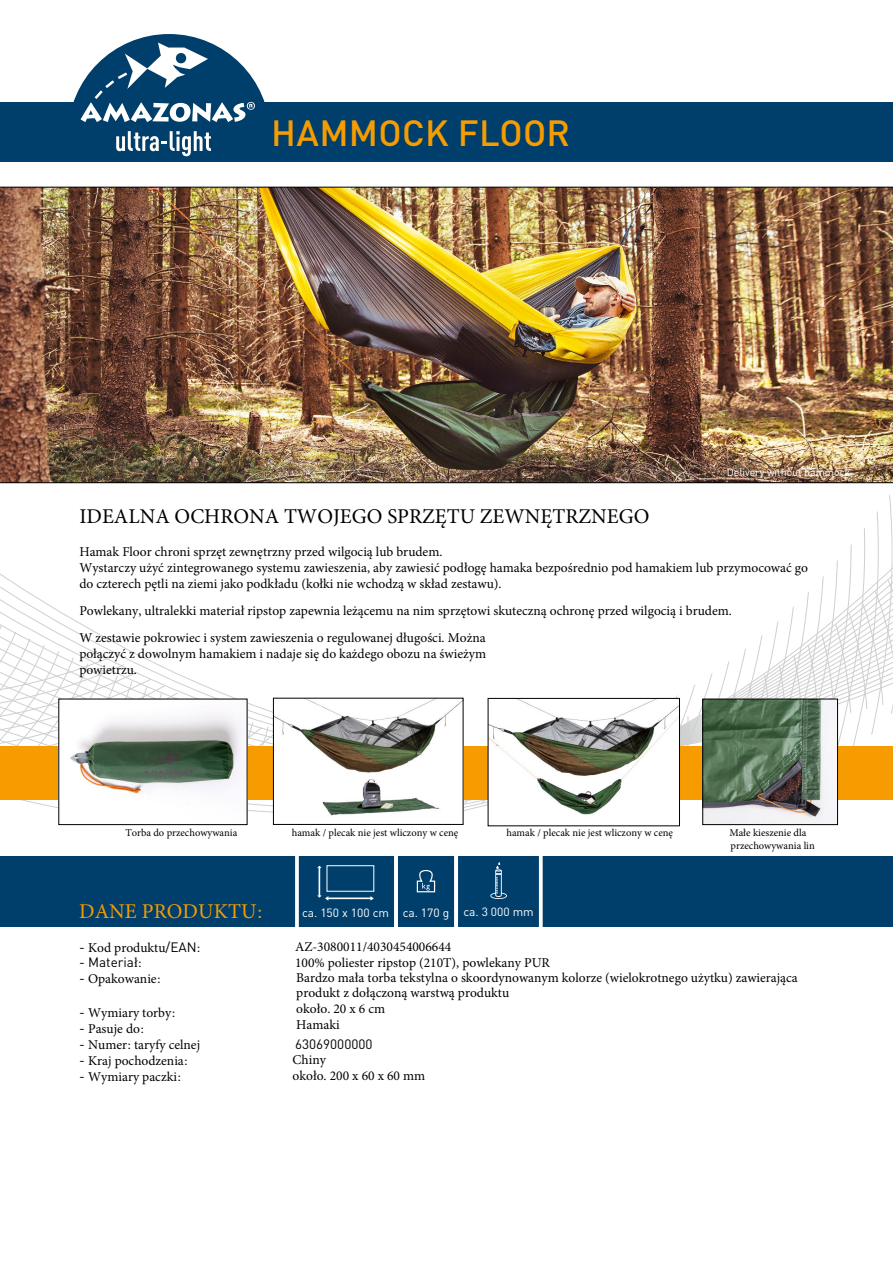
<style>
.page{position:relative;width:893px;height:1263px;background:#fff}
.page>*{position:absolute;margin:0;border:0;box-sizing:border-box;transform-origin:0 0}
.t1{font:500 36px "DIN Pro";letter-spacing:.01em;color:#f69c00}
.t2{font:21px "Minion Pro";color:#000}
.t3{font:21px "Minion Pro";letter-spacing:.005em;color:#f69c00}
.t4{font:13.5px/16.2px "Minion Pro";color:#000}
.t5{font:13.5px "DIN Pro";color:#000}
.t6{font:11.85px "DIN Pro";color:#fff}
.t7{font:10.5px/12.6px "Minion Pro";color:#000}
.t8{font:10.5px "DIN Pro";color:#fff}
.s1{font-family:"DIN Pro"}
.s2{font-family:"Minion Pro"}
</style>
<div class="page">
<svg style="left:0;top:495px;width:893px;height:362px"></svg>
<div style="left:0;top:102px;width:893px;height:60px;background:#003f6b"></div>
<div style="left:1px;top:746px;width:892px;height:54px;background:#f69c00"></div>
<div style="left:0;top:857px;width:893px;height:70px;background:#003f6b"></div>
<svg style="left:295px;top:857px;width:248px;height:70px"></svg>
<div style="left:327px;top:865px;width:47px;height:27px;border:1px solid #fff"></div>
<img style="left:0;top:187px;width:893px;height:296px">
<svg style="left:68px;top:34px;width:202px;height:157px"></svg>
<img style="left:60px;top:701px;width:185px;height:122px">
<div style="left:58px;top:699px;width:189px;height:126px;border:1px solid #000"></div>
<img style="left:490px;top:700px;width:188px;height:124px">
<div style="left:488px;top:698px;width:192px;height:128px;border:1px solid #000"></div>
<img style="left:275px;top:700px;width:186px;height:123px">
<div style="left:273px;top:698px;width:190px;height:127px;border:1px solid #000"></div>
<img style="left:704px;top:701px;width:132px;height:122px">
<div style="left:702px;top:699px;width:136px;height:126px;border:1px solid #000"></div>
<h1 class="t1" style="left:271px;top:108px;width:300px">Hammock Floor</h1>
<p class="t8" style="left:727px;top:465px;width:125px">delivery without hammock</p>
<h2 class="t2" style="left:79px;top:502px;width:571px">IDEALNA OCHRONA TWOJEGO SPRZĘTU ZEWNĘTRZNEGO</h2>
<p class="t4" style="left:79px;top:543px;width:730px">Hamak Floor chroni sprzęt zewnętrzny przed wilgocią lub brudem.<br>Wystarczy użyć zintegrowanego systemu zawieszenia, aby zawiesić podłogę hamaka bezpośrednio pod hamakiem lub przymocować go do czterech pętli na ziemi jako podkładu (kołki nie wchodzą w skład zestawu).</p>
<p class="t4" style="left:79px;top:597px;width:654px;line-height:27px">Powlekany, ultralekki materiał ripstop zapewnia leżącemu na nim sprzętowi skuteczną ochronę przed wilgocią i brudem.<br>W zestawie pokrowiec i system zawieszenia o regulowanej długości. Można</p>
<p class="t4" style="left:79px;top:646px;width:408px">połączyć z dowolnym hamakiem i nadaje się do każdego obozu na świeżym powietrzu.</p>
<p class="t7" style="left:125px;top:826px;width:113px">Torba do przechowywania</p>
<h2 class="t3" style="left:79px;top:897px;width:185px">DANE PRODUKTU<span class="s1">:</span></h2>
<p class="t7" style="left:292px;top:826px;width:168px">hamak / plecak nie jest wliczony w cenę</p>
<p class="t7" style="left:506px;top:826px;width:168px">hamak / plecak nie jest wliczony w cenę</p>
<p class="t6" style="left:302px;top:904px;width:233px">ca. 150 x 100 cm ca. 170 g ca. 3 000 mm</p>
<p class="t7" style="left:729px;top:826px;width:87px">Małe kieszenie dla przechowywania lin</p>
<p class="t4" style="left:79px;top:939px;width:123px"><span class="s1">-</span> Kod produktu<span class="s1">/ean:</span></p>
<p class="t5" style="left:79px;top:953px;width:64px">- materia<span class="s2">ł</span>:</p>
<p class="t4" style="left:79px;top:971px;width:83px"><span class="s1">-</span> Opakowanie<span class="s1">:</span></p>
<p class="t4" style="left:296px;top:969px;width:503px;line-height:15.8px">Bardzo mała torba tekstylna o skoordynowanym kolorze (wielokrotnego użytku) zawierająca produkt z dołączoną warstwą produktu<br>około. 20 x 6 cm<br>Hamaki</p>
<p class="t5" style="left:295px;top:1035px;width:79px">63069000000</p>
<p class="t4" style="left:295px;top:938px;width:256px">AZ-3080011/4030454006644<br>100% poliester ripstop (210T), powlekany PUR</p>
<p class="t4" style="left:79px;top:1004px;width:98px"><span class="s1">-</span> Wymiary torby<span class="s1">:</span></p>
<p class="t4" style="left:79px;top:1020px;width:67px"><span class="s1">-</span> Pasuje do<span class="s1">:</span></p>
<p class="t4" style="left:79px;top:1036px;width:123px"><span class="s1">-</span> Numer<span class="s1">:</span> taryfy celnej</p>
<p class="t4" style="left:79px;top:1053px;width:110px"><span class="s1">-</span> Kraj pochodzenia<span class="s1">:</span></p>
<p class="t4" style="left:79px;top:1069px;width:103px"><span class="s1">-</span> Wymiary paczki<span class="s1">:</span></p>
<p class="t4" style="left:293px;top:1052px;width:134px">Chiny<br>około. 200 x 60 x 60 mm</p>
</div>
